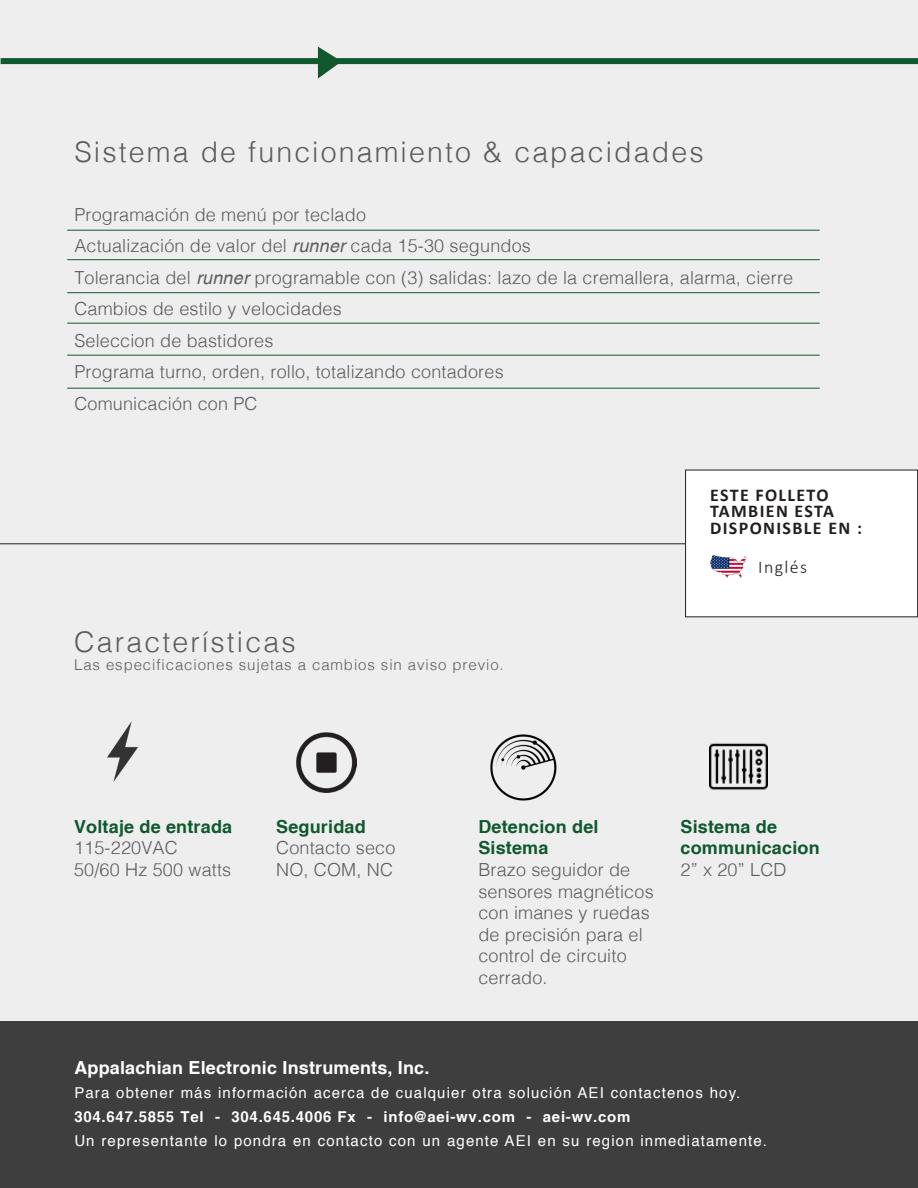
<style>
.page{position:relative;width:918px;height:1188px;background:#fff}
.page>*{position:absolute;margin:0;border:0;box-sizing:border-box;transform-origin:0 0}
.t1{font:300 28.5px "Helvetica";letter-spacing:.075em;color:#5c5c5f}
.t2{font:300 18px/21.6px "Helvetica";letter-spacing:.01em;color:#5c5c5f}
.t3{font:700 18px/21.6px "Helvetica cyr";letter-spacing:.01em;color:#10582d}
.t4{font:700 18px "Helvetica cyr";letter-spacing:.01em;color:#fff}
.t5{font:700 18px/16.5px "Calibri";letter-spacing:.075em;color:#231f20}
.t6{font:300 18px "Calibri";letter-spacing:.075em;color:#231f20}
.t7{font:15px "Helvetica";letter-spacing:.075em;color:#fff}
.t8{font:700 15px "Helvetica cyr";letter-spacing:.05em;color:#fff}
.t9{font:300 15px "Helvetica";letter-spacing:.06em;color:#5c5c5f}
.s1{font-family:"Helvetica cyr";font-weight:400;font-style:italic}
</style>
<div class="page">
<div style="left:0;top:1017px;width:917px;height:171px;background:#3e3e3f"></div>
<div style="left:0;top:0;width:918px;height:1020px;background:#eeeeef"></div>
<img style="left:107px;top:721px;width:31px;height:60px">
<img style="left:296px;top:732px;width:60px;height:60px">
<img style="left:490px;top:734px;width:67px;height:67px">
<img style="left:710px;top:743px;width:58px;height:47px">
<hr style="left:67px;top:259px;width:753px;height:1px;background:#10582d">
<hr style="left:67px;top:230px;width:753px;height:1px;background:#10582d">
<hr style="left:67px;top:355px;width:753px;height:1px;background:#10582d">
<hr style="left:67px;top:323px;width:753px;height:1px;background:#10582d">
<hr style="left:67px;top:292px;width:753px;height:1px;background:#10582d">
<hr style="left:67px;top:388px;width:753px;height:1px;background:#10582d">
<hr style="left:0;top:543px;width:916px;height:1px;background:#231f20">
<div style="left:1px;top:58px;width:917px;height:6px;background:#10582d"></div>
<svg style="left:317px;top:46px;width:26px;height:33px"></svg>
<div style="left:686px;top:470px;width:232px;height:147px;background:#fff"></div>
<div style="left:685px;top:470px;width:233px;height:147px;border:1px solid #231f20"></div>
<img style="left:710px;top:555px;width:37px;height:23px">
<p class="t1" style="left:74px;top:127px;width:631px">Sistema de funcionamiento &amp; capacidades</p>
<p class="t2" style="left:74px;top:202px;width:293px">Programación de menú por teclado</p>
<p class="t2" style="left:74px;top:234px;width:458px">Actualización de valor del <span class="s1">runner</span> cada 15-30 segundos</p>
<p class="t2" style="left:74px;top:265px;width:720px">Tolerancia del <span class="s1">runner</span> programable con (3) salidas: lazo de la cremallera, alarma, cierre</p>
<p class="t2" style="left:74px;top:297px;width:269px">Cambios de estilo y velocidades</p>
<p class="t2" style="left:74px;top:328px;width:201px">Seleccion de bastidores</p>
<p class="t2" style="left:74px;top:360px;width:431px">Programa turno, orden, rollo, totalizando contadores</p>
<p class="t2" style="left:74px;top:391px;width:185px">Comunicación con PC</p>
<p class="t1" style="left:74px;top:618px;width:223px">Características</p>
<p class="t9" style="left:74px;top:652px;width:431px">Las especificaciones sujetas a cambios sin aviso previo.</p>
<p class="t5" style="left:710px;top:486px;width:154px">ESTE FOLLETO<br>TAMBIEN ESTA<br>DISPONISBLE EN :</p>
<p class="t6" style="left:758px;top:556px;width:50px">Inglés</p>
<p class="t3" style="left:74px;top:816px;width:160px">Voltaje de entrada</p>
<p class="t2" style="left:74px;top:836px;width:159px">115-220VAC<br>50/60 Hz 500 watts</p>
<p class="t3" style="left:276px;top:816px;width:91px">Seguridad</p>
<p class="t2" style="left:276px;top:836px;width:121px">Contacto seco<br>NO, COM, NC</p>
<p class="t3" style="left:478px;top:816px;width:122px">Detencion del<br>Sistema</p>
<p class="t2" style="left:478px;top:858px;width:177px">Brazo seguidor de sensores magnéticos con imanes y ruedas de precisión para el control de circuito cerrado.</p>
<p class="t3" style="left:681px;top:816px;width:141px">Sistema de communicacion</p>
<p class="t2" style="left:681px;top:858px;width:108px">2” x 20” LCD</p>
<p class="t4" style="left:74px;top:1058px;width:357px">Appalachian Electronic Instruments, Inc.</p>
<p class="t7" style="left:74px;top:1081px;width:668px">Para obtener más información acerca de cualquier otra solución AEI contactenos hoy.</p>
<p class="t8" style="left:74px;top:1109px;width:558px">304.647.5855 Tel - 304.645.4006 Fx - info@aei-wv.com - aei-wv.com</p>
<p class="t7" style="left:74px;top:1129px;width:694px">Un representante lo pondra en contacto con un agente AEI en su region inmediatamente.</p>
</div>
